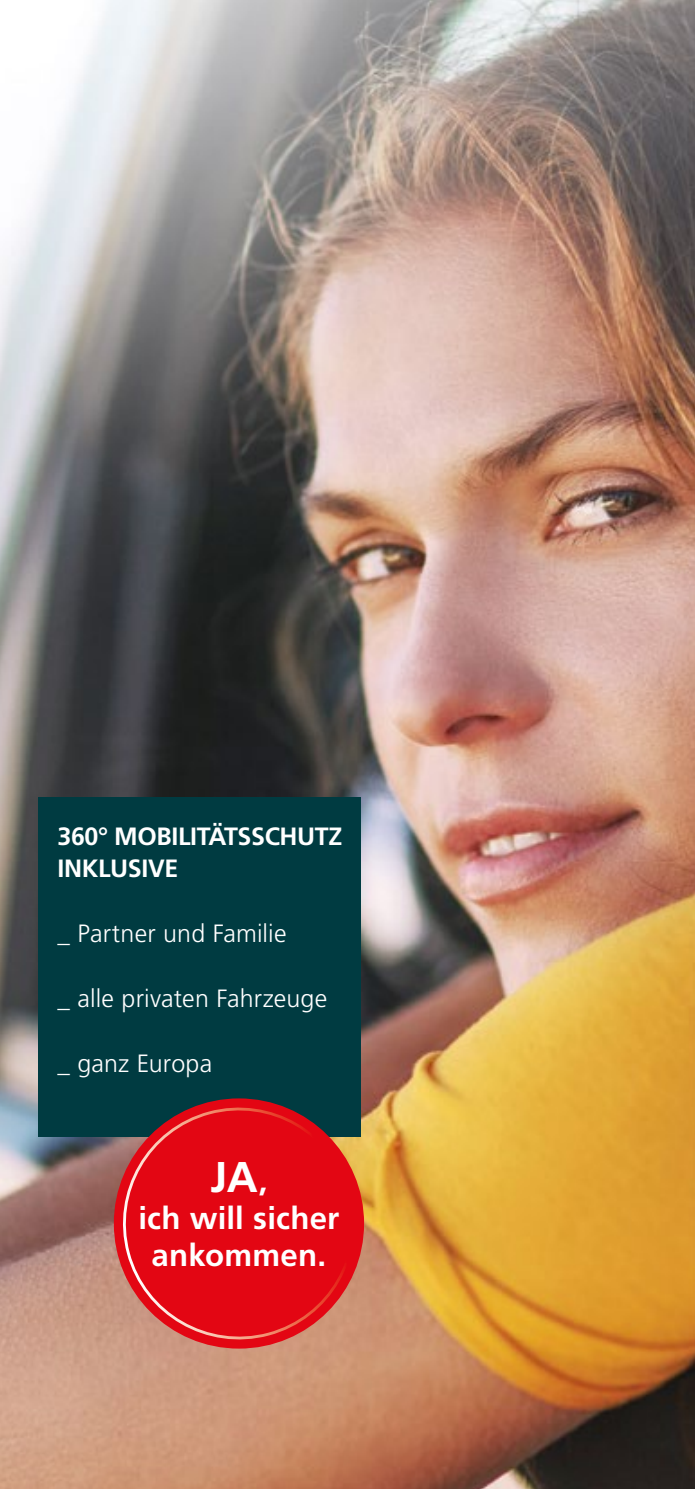
<style>
.page{position:relative;width:695px;height:1489px;background:#fff}
.page>*{position:absolute;margin:0;border:0;box-sizing:border-box;transform-origin:0 0}
.t1{font:700 43px "Frutiger LT Pro";color:#fff}
.t2{font:700 31.25px/37px "Frutiger LT Pro";letter-spacing:.005em;color:#fff;text-align:center}
.t3{font:300 25px "Frutiger LT Pro";letter-spacing:.005em;color:#fff}
.t4{font:700 25px/32.5px "Frutiger LT Pro";letter-spacing:-.015em;color:#fff}
.s1{font-size:31.25px}
</style>
<div class="page">
<img style="left:0;top:0;width:694px;height:1488px">
<div style="left:38px;top:796px;width:322px;height:340px;background:#003b41"></div>
<svg style="left:112px;top:1096px;width:254px;height:254px;background:#cc2429"></svg>
<p class="t4" style="left:57px;top:820px;width:286px">360° MOBILITÄTSSCHUTZ<br>INKLUSIVE</p>
<p class="t3" style="left:57px;top:919px;width:230px">_ Partner und Familie</p>
<p class="t3" style="left:57px;top:984px;width:271px">_ alle privaten Fahrzeuge</p>
<p class="t3" style="left:57px;top:1049px;width:156px">_ ganz Europa</p>
<h1 class="t1" style="left:210px;top:1151px;width:58px">JA<span class="s1">,</span></h1>
<p class="t2" style="left:138px;top:1199px;width:202px">ich will sicher ankommen.</p>
</div>
